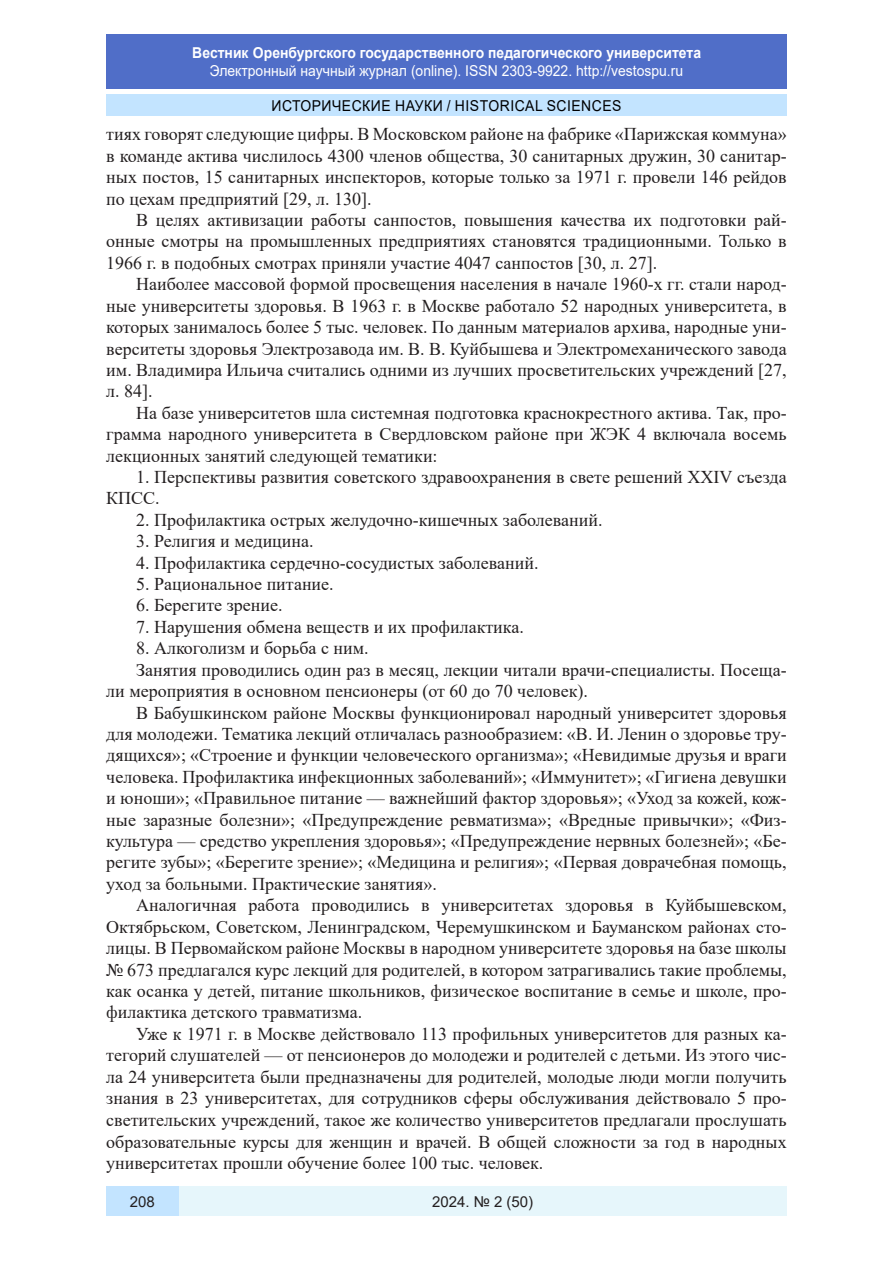
<style>
.page{position:relative;width:893px;height:1263px;background:#fff}
.page>*{position:absolute;margin:0;border:0;box-sizing:border-box;transform-origin:0 0}
.Стиль2{font:18px/21.5px "Times New Roman";color:#231f20;text-align:justify}
.t1{font:15px "Arial";color:#fff;scale:.93 1}
.t2{font:700 15px "Arial";color:#fff;scale:.93 1}
.t3{font:15px "Arial";letter-spacing:.035em;color:#000;scale:.93 1}
.t4{font:15px "Arial";color:#231f20}
</style>
<div class="page">
<div style="left:106px;top:34px;width:681px;height:55px;background:#506ec8"></div>
<div style="left:106px;top:95px;width:681px;height:21px;background:#c3e4ff"></div>
<div style="left:179px;top:1186px;width:608px;height:30px;background:#e6f6fb"></div>
<div style="left:106px;top:1186px;width:73px;height:30px;background:#c3e4ff"></div>
<p class="t2" style="left:192px;top:42px;width:549px">Вестник Оренбургского государственного педагогического университета</p>
<p class="t1" style="left:210px;top:60px;width:511px">Электронный научный журнал (online). ISSN 2303-9922. http://vestospu.ru</p>
<p class="t3" style="left:271px;top:95px;width:378px">ИСТОРИЧЕСКИЕ НАУКИ / HISTORICAL SCIENCES</p>
<p class="Стиль2" style="left:106px;top:123px;width:682px">тиях говорят следующие цифры. В Московском районе на фабрике «Парижская коммуна» в команде актива числилось 4300 членов общества, 30 санитарных дружин, 30 санитар&shy;ных постов, 15 санитарных инспекторов, которые только за 1971 г. провели 146 рейдов по цехам предприятий [29, л. 130].</p>
<p class="Стиль2" style="left:106px;top:209px;width:682px;text-indent:30px">В целях активизации работы санпостов, повышения качества их подготовки рай&shy;онные смотры на промышленных предприятиях становятся традиционными. Только в 1966 г. в подобных смотрах приняли участие 4047 санпостов [30, л. 27].</p>
<p class="Стиль2" style="left:106px;top:273px;width:682px;text-indent:30px">Наиболее массовой формой просвещения населения в начале 1960-х гг. стали народ&shy;ные университеты здоровья. В 1963 г. в Москве работало 52 народных университета, в которых занималось более 5 тыс. человек. По данным материалов архива, народные уни&shy;верситеты здоровья Электрозавода им. В. В. Куйбышева и Электромеханического завода им. Владимира Ильича считались одними из лучших просветительских учреждений [27, л. 84].</p>
<p class="Стиль2" style="left:106px;top:401px;width:682px;text-indent:30px">На базе университетов шла системная подготовка краснокрестного актива. Так, про&shy;грамма народного университета в Свердловском районе при ЖЭК 4 включала восемь лекционных занятий следующей тематики:</p>
<p class="Стиль2" style="left:106px;top:466px;width:682px;text-indent:30px">1. Перспективы развития советского здравоохранения в свете решений ХХIV съезда<br>КПСС.</p>
<p class="Стиль2" style="left:136px;top:508px;width:468px">2. Профилактика острых желудочно-кишечных заболеваний.</p>
<p class="Стиль2" style="left:136px;top:530px;width:179px">3. Религия и медицина.</p>
<p class="Стиль2" style="left:136px;top:551px;width:404px">4. Профилактика сердечно-сосудистых заболеваний.</p>
<p class="Стиль2" style="left:136px;top:573px;width:199px">5. Рациональное питание.</p>
<p class="Стиль2" style="left:136px;top:594px;width:148px">6. Берегите зрение.</p>
<p class="Стиль2" style="left:136px;top:615px;width:389px">7. Нарушения обмена веществ и их профилактика.</p>
<p class="Стиль2" style="left:136px;top:637px;width:234px">8. Алкоголизм и борьба с ним.</p>
<p class="Стиль2" style="left:106px;top:658px;width:682px;text-indent:30px">Занятия проводились один раз в месяц, лекции читали врачи-специалисты. Посеща&shy;ли мероприятия в основном пенсионеры (от 60 до 70 человек).</p>
<p class="Стиль2" style="left:106px;top:701px;width:682px;text-indent:30px">В Бабушкинском районе Москвы функционировал народный университет здоровья для молодежи. Тематика лекций отличалась разнообразием: «В. И. Ленин о здоровье тру&shy;дящихся»; «Строение и функции человеческого организма»; «Невидимые друзья и враги человека. Профилактика инфекционных заболеваний»; «Иммунитет»; «Гигиена девушки и юноши»; «Правильное питание — важнейший фактор здоровья»; «Уход за кожей, кож&shy;ные заразные болезни»; «Предупреждение ревматизма»; «Вредные привычки»; «Физ&shy;культура — средство укрепления здоровья»; «Предупреждение нервных болезней»; «Бе&shy;регите зубы»; «Берегите зрение»; «Медицина и религия»; «Первая доврачебная помощь, уход за больными. Практические занятия».</p>
<p class="Стиль2" style="left:106px;top:894px;width:682px;text-indent:30px">Аналогичная работа проводились в университетах здоровья в Куйбышевском, Октябрьском, Советском, Ленинградском, Черемушкинском и Бауманском районах сто&shy;лицы. В Первомайском районе Москвы в народном университете здоровья на базе школы № 673 предлагался курс лекций для родителей, в котором затрагивались такие проблемы, как осанка у детей, питание школьников, физическое воспитание в семье и школе, про&shy;филактика детского травматизма.</p>
<p class="Стиль2" style="left:106px;top:1022px;width:682px;text-indent:30px">Уже к 1971 г. в Москве действовало 113 профильных университетов для разных ка&shy;тегорий слушателей — от пенсионеров до молодежи и родителей с детьми. Из этого чис&shy;ла 24 университета были предназначены для родителей, молодые люди могли получить знания в 23 университетах, для сотрудников сферы обслуживания действовало 5 про&shy;светительских учреждений, такое же количество университетов предлагали прослушать образовательные курсы для женщин и врачей. В общей сложности за год в народных университетах прошли обучение более 100 тыс. человек.</p>
<p class="t4" style="left:130px;top:1191px;width:27px">208</p>
<p class="t4" style="left:432px;top:1192px;width:103px">2024. № 2 (50)</p>
</div>
